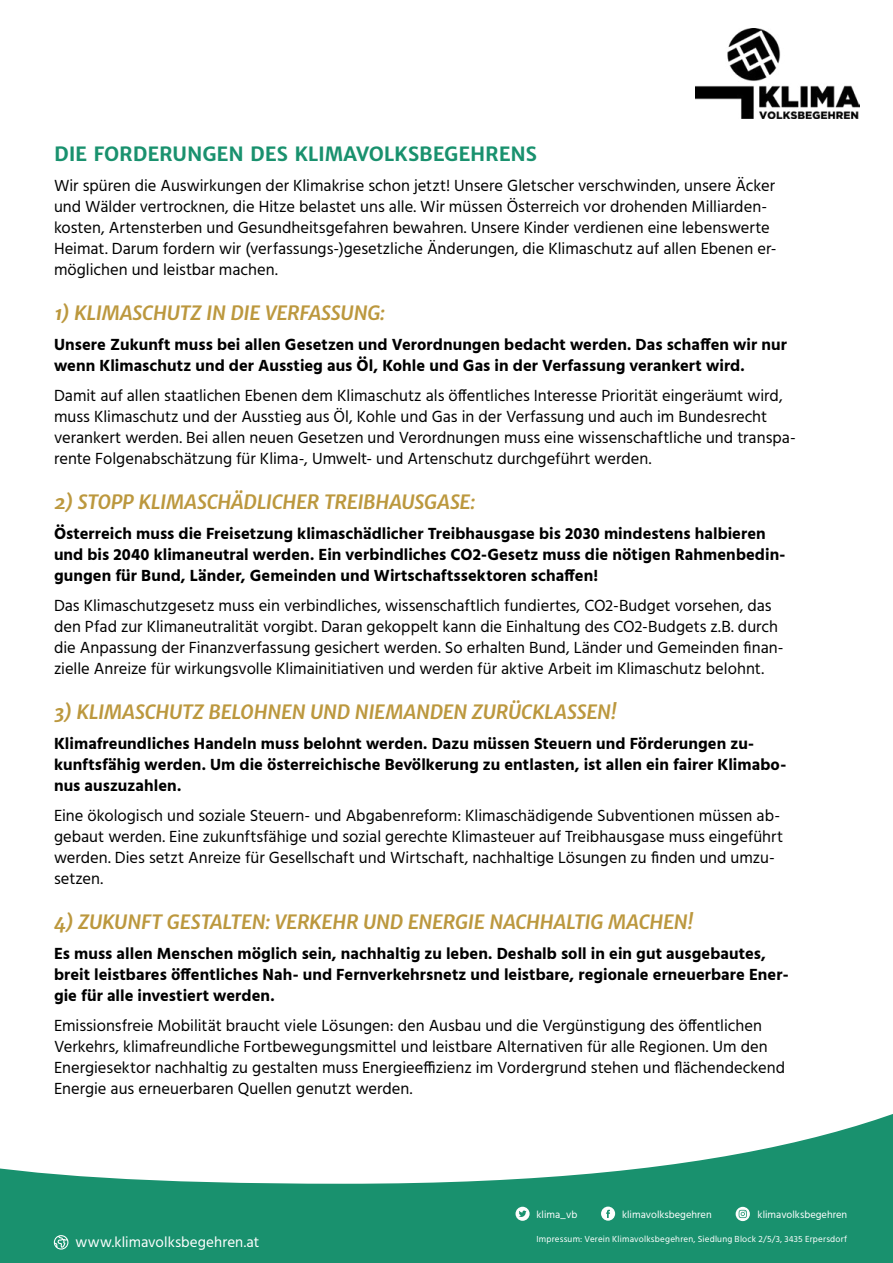
<style>
.page{position:relative;width:893px;height:1263px;background:#fff}
.page>*{position:absolute;margin:0;border:0;box-sizing:border-box;transform-origin:0 0}
.t1{font:italic 700 19.5px "Merriweather Sans";letter-spacing:-.01em;color:#bc983e}
.t2{font:700 19.5px "Merriweather Sans";letter-spacing:-.01em;color:#19916e}
.t3{font:16.5px/21px "Hind";color:#000}
.t4{font:700 16.5px/21px "Hind";letter-spacing:.005em;color:#000}
.t5{font:15px "Hind";letter-spacing:.005em;color:#fff}
.t6{font:10.5px "Hind";color:#fff}
.t7{font:9px "Hind";letter-spacing:.025em;color:#fff}
</style>
<div class="page">
<img style="left:695px;top:29px;width:164px;height:89px">
<svg style="left:0;top:1114px;width:893px;height:149px;fill:#19916e"></svg>
<svg style="left:589px;top:1197px;width:39px;height:31px"></svg>
<svg style="left:723px;top:1197px;width:39px;height:32px"></svg>
<svg style="left:503px;top:1197px;width:39px;height:32px"></svg>
<svg style="left:54px;top:1235px;width:14px;height:14px"></svg>
<p class="t2" style="left:54px;top:142px;width:485px">DIE FORDERUNGEN DES KLIMAVOLKSBEGEHRENS</p>
<p class="t3" style="left:54px;top:175px;width:724px">Wir spüren die Auswirkungen der Klimakrise schon jetzt! Unsere Gletscher verschwinden, unsere Äcker und Wälder vertrocknen, die Hitze belastet uns alle. Wir müssen Österreich vor drohenden Milliarden&shy;kosten, Artensterben und Gesundheitsgefahren bewahren. Unsere Kinder verdienen eine lebenswerte Heimat. Darum fordern wir (verfassungs-)gesetzliche Änderungen, die Klimaschutz auf allen Ebenen er&shy;möglichen und leistbar machen.</p>
<p class="t1" style="left:54px;top:300px;width:333px">1) KLIMASCHUTZ IN DIE VERFASSUNG:</p>
<p class="t4" style="left:54px;top:333px;width:734px">Unsere Zukunft muss bei allen Gesetzen und Verordnungen bedacht werden. Das schaffen wir nur wenn Klimaschutz und der Ausstieg aus Öl, Kohle und Gas in der Verfassung verankert wird.</p>
<p class="t3" style="left:54px;top:385px;width:743px">Damit auf allen staatlichen Ebenen dem Klimaschutz als öffentliches Interesse Priorität eingeräumt wird, muss Klimaschutz und der Ausstieg aus Öl, Kohle und Gas in der Verfassung und auch im Bundesrecht verankert werden. Bei allen neuen Gesetzen und Verordnungen muss eine wissenschaftliche und transpa&shy;rente Folgenabschätzung für Klima-, Umwelt- und Artenschutz durchgeführt werden.</p>
<p class="t1" style="left:54px;top:489px;width:423px">2) STOPP KLIMASCHÄDLICHER TREIBHAUSGASE:</p>
<p class="t4" style="left:54px;top:522px;width:733px">Österreich muss die Freisetzung klimaschädlicher Treibhausgase bis 2030 mindestens halbieren und bis 2040 klimaneutral werden. Ein verbindliches CO2-Gesetz muss die nötigen Rahmenbedin&shy;gungen für Bund, Länder, Gemeinden und Wirtschaftssektoren schaffen!</p>
<p class="t3" style="left:54px;top:595px;width:731px">Das Klimaschutzgesetz muss ein verbindliches, wissenschaftlich fundiertes, CO2-Budget vorsehen, das den Pfad zur Klimaneutralität vorgibt. Daran gekoppelt kann die Einhaltung des CO2-Budgets z.B. durch die Anpassung der Finanzverfassung gesichert werden. So erhalten Bund, Länder und Gemeinden finan&shy;zielle Anreize für wirkungsvolle Klimainitiativen und werden für aktive Arbeit im Klimaschutz belohnt.</p>
<p class="t1" style="left:54px;top:699px;width:565px">3) KLIMASCHUTZ BELOHNEN UND NIEMANDEN ZURÜCKLASSEN!</p>
<p class="t4" style="left:54px;top:732px;width:734px">Klimafreundliches Handeln muss belohnt werden. Dazu müssen Steuern und Förderungen zu&shy;kunftsfähig werden. Um die österreichische Bevölkerung zu entlasten, ist allen ein fairer Klimabo&shy;nus auszuzahlen.</p>
<p class="t3" style="left:54px;top:805px;width:731px">Eine ökologisch und soziale Steuern- und Abgabenreform: Klimaschädigende Subventionen müssen ab&shy;gebaut werden. Eine zukunftsfähige und sozial gerechte Klimasteuer auf Treibhausgase muss eingeführt werden. Dies setzt Anreize für Gesellschaft und Wirtschaft, nachhaltige Lösungen zu finden und umzu&shy;setzen.</p>
<p class="t1" style="left:54px;top:909px;width:641px">4) ZUKUNFT GESTALTEN: VERKEHR UND ENERGIE NACHHALTIG MACHEN!</p>
<p class="t4" style="left:54px;top:942px;width:736px">Es muss allen Menschen möglich sein, nachhaltig zu leben. Deshalb soll in ein gut ausgebautes, breit leistbares öffentliches Nah- und Fernverkehrsnetz und leistbare, regionale erneuerbare Ener&shy;gie für alle investiert werden.</p>
<p class="t3" style="left:54px;top:1015px;width:733px">Emissionsfreie Mobilität braucht viele Lösungen: den Ausbau und die Vergünstigung des öffentlichen Verkehrs, klimafreundliche Fortbewegungsmittel und leistbare Alternativen für alle Regionen. Um den Energiesektor nachhaltig zu gestalten muss Energieeffizienz im Vordergrund stehen und flächendeckend Energie aus erneuerbaren Quellen genutzt werden.</p>
<p class="t6" style="left:537px;top:1207px;width:42px">klima_vb</p>
<p class="t6" style="left:622px;top:1207px;width:91px">klimavolksbegehren</p>
<p class="t6" style="left:758px;top:1207px;width:91px">klimavolksbegehren</p>
<p class="t5" style="left:54px;top:1231px;width:185px">www.klimavolksbegehr n.at</p>
<p class="t7" style="left:536px;top:1233px;width:312px">Impressum: Verein Klimavolksbegehren, Siedlung Block 2/5/3, 3435 Erpersdorf</p>
<p class="t5" style="left:76px;top:1231px;width:185px">www.klimavolksbegehren.at</p>
</div>
